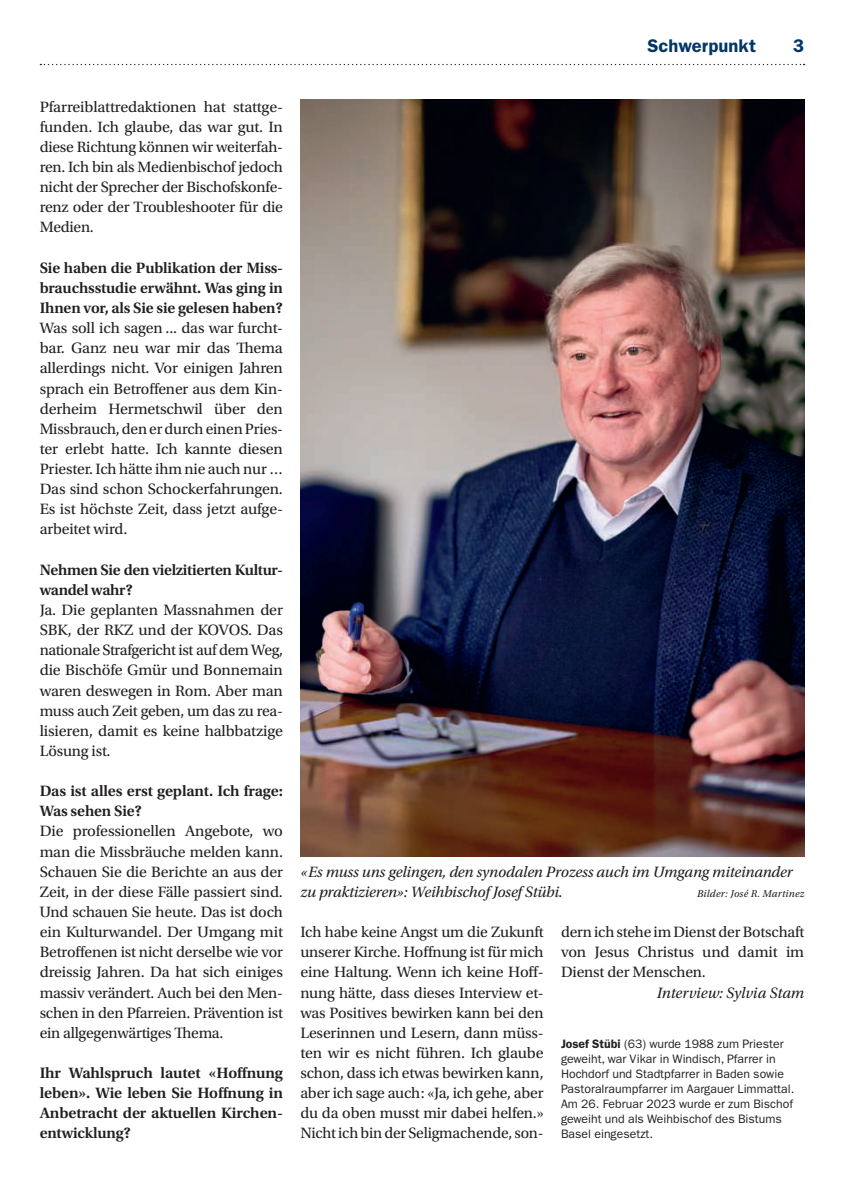
<style>
.page{position:relative;width:844px;height:1191px;background:#fff}
.page>*{position:absolute;margin:0;border:0;box-sizing:border-box;transform-origin:0 0}
.t1{font:600 18.38px "ITC Franklin Gothic Std";letter-spacing:.005em;color:#003667}
.t2{font:15.75px/20.1px "Utopia Std";letter-spacing:-.01em;color:#231f20;text-align:justify}
.t3{font:600 15.75px/20.1px "Utopia Std";letter-spacing:-.01em;color:#231f20;text-align:justify}
.t4{font:italic 15.75px/20.1px "Utopia Std";letter-spacing:-.01em;color:#231f20}
.t5{font:12.25px/15px "ITC Franklin Gothic Std";color:#231f20}
.t6{font:italic 10.5px "Utopia Std";letter-spacing:.02em;color:#231f20}
.s1{font-weight:600}
</style>
<div class="page">
<svg style="left:40px;top:64px;width:764px;height:1px"></svg>
<img style="left:300px;top:99px;width:504px;height:757px">
<p class="t1" style="left:647px;top:35px;width:110px">Schwerpunkt</p>
<p class="t1" style="left:793px;top:35px;width:13px">3</p>
<p class="t2" style="left:40px;top:97px;width:245px">Pfarreiblattredaktionen hat stattge&shy;funden. Ich glaube, das war gut. In diese Richtung können wir weiterfah&shy;ren. Ich bin als Medienbischof jedoch nicht der Sprecher der Bischofskonfe&shy;renz oder der Troubleshooter für die Medien.</p>
<p class="t3" style="left:40px;top:258px;width:245px">Sie haben die Publikation der Miss&shy;brauchsstudie erwähnt. Was ging in Ihnen vor, als Sie sie gelesen haben?</p>
<p class="t2" style="left:40px;top:318px;width:245px">Was soll ich sagen ... das war furcht&shy;bar. Ganz neu war mir das Thema allerdings nicht. Vor einigen Jahren sprach ein Betroffener aus dem Kin&shy;derheim Hermetschwil über den Missbrauch, den er durch einen Pries&shy;ter erlebt hatte. Ich kannte diesen Priester. Ich hätte ihm nie auch nur … Das sind schon Schockerfahrungen.<br>Es ist höchste Zeit, dass jetzt aufge&shy;arbeitet wird.</p>
<p class="t3" style="left:40px;top:560px;width:245px">Nehmen Sie den vielzitierten Kultur&shy;wandel wahr?</p>
<p class="t2" style="left:40px;top:600px;width:245px">Ja. Die geplanten Massnahmen der SBK, der RKZ und der KOVOS. Das nationale Strafgericht ist auf dem Weg, die Bischöfe Gmür und Bonnemain waren deswegen in Rom. Aber man muss auch Zeit geben, um das zu rea&shy;lisieren, damit es keine halbbatzige Lösung ist.</p>
<p class="t3" style="left:40px;top:781px;width:245px">Das ist alles erst geplant. Ich frage:<br>Was sehen Sie?</p>
<p class="t2" style="left:40px;top:821px;width:245px">Die professionellen Angebote, wo man die Missbräuche melden kann.<br>Schauen Sie die Berichte an aus der Zeit, in der diese Fälle passiert sind.<br>Und schauen Sie heute. Das ist doch ein Kulturwandel. Der Umgang mit Betroffenen ist nicht derselbe wie vor dreissig Jahren. Da hat sich einiges massiv verändert. Auch bei den Men&shy;schen in den Pfarreien. Prävention ist ein allgegenwärtiges Thema.</p>
<p class="t3" style="left:40px;top:1063px;width:245px">Ihr Wahlspruch lautet «Hoffnung leben». Wie leben Sie Hoffnung in Anbetracht der aktuellen Kirchen&shy;entwicklung?</p>
<p class="t4" style="left:300px;top:861px;width:494px">«Es muss uns gelingen, den synodalen Prozess auch im Umgang miteinander zu praktizieren»: Weihbischof Josef Stübi.</p>
<p class="t6" style="left:697px;top:887px;width:109px">Bilder: José R. Martinez</p>
<p class="t2" style="left:300px;top:922px;width:245px">Ich habe keine Angst um die Zukunft unserer Kirche. Hoffnung ist für mich eine Haltung. Wenn ich keine Hoff&shy;nung hätte, dass dieses Interview et&shy;was Positives bewirken kann bei den Leserinnen und Lesern, dann müss&shy;ten wir es nicht führen. Ich glaube schon, dass ich etwas bewirken kann, aber ich sage auch: «Ja, ich gehe, aber du da oben musst mir dabei helfen.» Nicht ich bin der Seligmachende, son-</p>
<p class="t2" style="left:561px;top:922px;width:245px">dern ich stehe im Dienst der Botschaft von Jesus Christus und damit im Dienst der Menschen.</p>
<p class="t4" style="left:656px;top:982px;width:149px">Interview: Sylvia Stam</p>
<p class="t5" style="left:561px;top:1036px;width:235px"><span class="s1">Josef Stübi</span> (63) wurde 1988 zum Priester geweiht, war Vikar in Windisch, Pfarrer in Hochdorf und Stadtpfarrer in Baden sowie Pastoralraumpfarrer im Aargauer Limmattal.<br>Am 26. Februar 2023 wurde er zum Bischof geweiht und als Weihbischof des Bistums Basel eingesetzt.</p>
</div>
